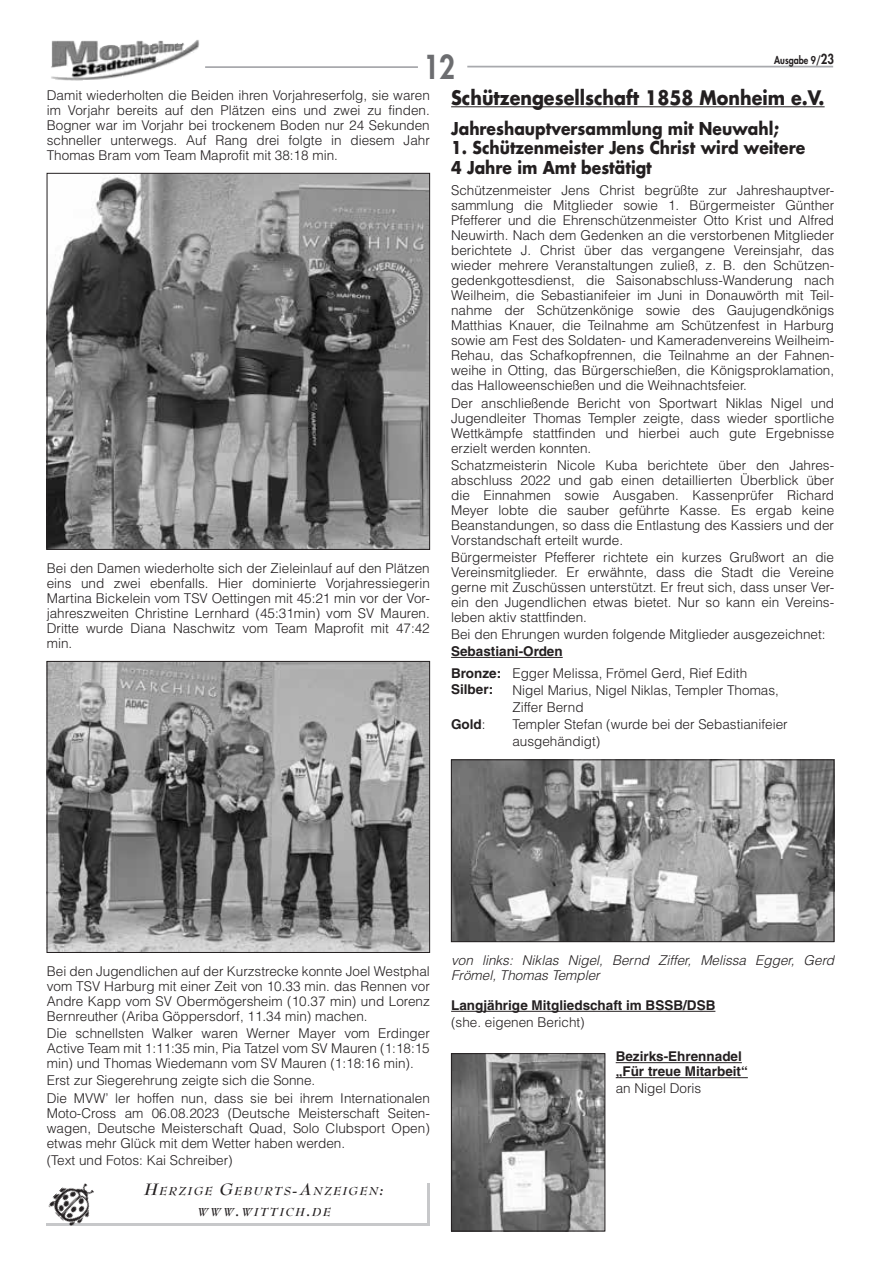
<style>
.page{position:relative;width:881px;height:1263px;background:#fff}
.page>*{position:absolute;margin:0;border:0;box-sizing:border-box;transform-origin:0 0}
.t1{font:800 32.1px "Futura LT";color:#6c6d70;scale:.85 1}
.t2{font:700 19.5px "Futura LT";color:#231f20;scale:.9 1}
.t3{font:700 17.25px/19.5px "Futura LT";color:#231f20;scale:.9 1}
.t4{font:300 13.5px/15px "Helvetica LT";color:#231f20;text-align:justify}
.t5{font:700 13.5px/15px "Helvetica LT";color:#231f20}
.t6{font:italic 300 13.5px/15px "Helvetica LT";color:#231f20}
.t7{font:italic 700 12.6px/21px "Bernhard Modern";letter-spacing:.12em;color:#231f20;text-align:center}
.t8{font:800 10.5px "Futura LT";color:#231f20;scale:.85 1}
.s1{font-size:13.5px}
.s2{font-weight:700}
.s3{font-weight:300}
.s4{font-size:18px}
</style>
<div class="page">
<img style="left:51px;top:40px;width:148px;height:41px">
<hr style="left:205px;top:66px;width:213px;height:2px;background:#a8a9ad">
<hr style="left:467px;top:66px;width:365px;height:1px;background:#a8a9ad">
<hr style="left:451px;top:106px;width:373px;height:1px;background:#231f20">
<hr style="left:451px;top:657px;width:111px;height:1px;background:#231f20">
<hr style="left:451px;top:1011px;width:264px;height:1px;background:#231f20">
<hr style="left:615px;top:1062px;width:126px;height:1px;background:#231f20">
<hr style="left:615px;top:1077px;width:132px;height:1px;background:#231f20">
<img style="left:453px;top:762px;width:378px;height:178px">
<div style="left:451px;top:760px;width:382px;height:182px;border:1px solid #231f20"></div>
<img style="left:453px;top:1055px;width:150px;height:174px">
<div style="left:451px;top:1053px;width:154px;height:178px;border:1px solid #231f20"></div>
<img style="left:49px;top:175px;width:378px;height:373px">
<div style="left:47px;top:173px;width:382px;height:377px;border:1px solid #231f20"></div>
<img style="left:49px;top:663px;width:378px;height:288px">
<div style="left:47px;top:661px;width:382px;height:292px;border:1px solid #231f20"></div>
<hr style="left:47px;top:1224px;width:382px;height:2px;background:#c7c8ca">
<hr style="left:427px;top:1183px;width:2px;height:43px;background:#c7c8ca">
<img style="left:47px;top:1183px;width:51px;height:43px">
<h1 class="t1" style="left:423px;top:46px;width:39px">12</h1>
<p class="t8" style="left:774px;top:53px;width:72px">Ausgabe 9/<span class="s1">23</span></p>
<h2 class="t2" style="left:451px;top:85px;width:416px">Schützengesellschaft 1858 Monheim e.V.</h2>
<p class="t3" style="left:451px;top:119px;width:365px">Jahreshauptversammlung mit Neuwahl;</p>
<p class="t3" style="left:451px;top:138px;width:395px">1. Schützenmeister Jens Christ wird weitere<br>4 Jahre im Amt bestätigt</p>
<p class="t4" style="left:451px;top:183px;width:384px">Schützenmeister Jens Christ begrüßte zur Jahreshauptver&shy;sammlung die Mitglieder sowie 1. Bürgermeister Günther Pfefferer und die Ehrenschützenmeister Otto Krist und Alfred Neuwirth. Nach dem Gedenken an die verstorbenen Mitglieder berichtete J. Christ über das vergangene Vereinsjahr, das wieder mehrere Veranstaltungen zuließ, z. B. den Schützen&shy;gedenkgottesdienst, die Saisonabschluss-Wanderung nach Weilheim, die Sebastianifeier im Juni in Donauwörth mit Teil&shy;nahme der Schützenkönige sowie des Gaujugendkönigs Matthias Knauer, die Teilnahme am Schützenfest in Harburg sowie am Fest des Soldaten- und Kameradenvereins Weilheim-Rehau, das Schafkopfrennen, die Teilnahme an der Fahnen&shy;weihe in Otting, das Bürgerschießen, die Königsproklamation, das Halloweenschießen und die Weihnachtsfeier.</p>
<p class="t4" style="left:451px;top:395px;width:384px">Der anschließende Bericht von Sportwart Niklas Nigel und Jugendleiter Thomas Templer zeigte, dass wieder sportliche Wettkämpfe stattfinden und hierbei auch gute Ergebnisse erzielt werden konnten.</p>
<p class="t4" style="left:451px;top:457px;width:384px">Schatzmeisterin Nicole Kuba berichtete über den Jahres&shy;abschluss 2022 und gab einen detaillierten Überblick über die Einnahmen sowie Ausgaben. Kassenprüfer Richard Meyer lobte die sauber geführte Kasse. Es ergab keine Beanstandungen, so dass die Entlastung des Kassiers und der Vorstandschaft erteilt wurde.</p>
<p class="t4" style="left:451px;top:549px;width:384px">Bürgermeister Pfefferer richtete ein kurzes Grußwort an die Vereinsmitglieder. Er erwähnte, dass die Stadt die Vereine gerne mit Zuschüssen unterstützt. Er freut sich, dass unser Ver&shy;ein den Jugendlichen etwas bietet. Nur so kann ein Vereins&shy;leben aktiv stattfinden.</p>
<p class="t4" style="left:451px;top:626px;width:376px">Bei den Ehrungen wurden folgende Mitglieder ausgezeichnet:</p>
<p class="t4" style="left:451px;top:640px;width:297px;line-height:21.9px"><span class="s2">Sebastiani-Orden<br>Bronze:</span> Egger Melissa, Frömel Gerd, Rief Edith</p>
<p class="t5" style="left:451px;top:682px;width:44px">Silber:</p>
<p class="t4" style="left:512px;top:681px;width:268px;line-height:17.1px">Nigel Marius, Nigel Niklas, Templer Thomas,<br>Ziffer Bernd</p>
<p class="t5" style="left:451px;top:716px;width:36px">Gold<span class="s3">:</span></p>
<p class="t4" style="left:512px;top:715px;width:277px;line-height:17.1px">Templer Stefan (wurde bei der Sebastianifeier ausgehändigt)</p>
<p class="t4" style="left:47px;top:88px;width:384px;text-align:left">Damit wiederholten die Beiden ihren Vorjahreserfolg, sie waren im Vorjahr bereits auf den Plätzen eins und zwei zu finden.<br>Bogner war im Vorjahr bei trockenem Boden nur 24 Sekunden schneller unterwegs. Auf Rang drei folgte in diesem Jahr Thomas Bram vom Team Maprofit mit 38:18 min.</p>
<p class="t4" style="left:47px;top:561px;width:384px;text-align:left">Bei den Damen wiederholte sich der Zieleinlauf auf den Plätzen eins und zwei ebenfalls. Hier dominierte Vorjahressiegerin Martina Bickelein vom TSV Oettingen mit 45:21 min vor der Vor&shy;jahreszweiten Christine Lernhard (45:31min) vom SV Mauren.<br>Dritte wurde Diana Naschwitz vom Team Maprofit mit 47:42 min.</p>
<p class="t4" style="left:47px;top:964px;width:384px">Bei den Jugendlichen auf der Kurzstrecke konnte Joel Westphal vom TSV Harburg mit einer Zeit von 10.33 min. das Rennen vor Andre Kapp vom SV Obermögersheim (10.37 min) und Lorenz Bernreuther (Ariba Göppersdorf, 11.34 min) machen.</p>
<p class="t4" style="left:47px;top:1026px;width:384px">Die schnellsten Walker waren Werner Mayer vom Erdinger Active Team mit 1:11:35 min, Pia Tatzel vom SV Mauren (1:18:15 min) und Thomas Wiedemann vom SV Mauren (1:18:16 min).</p>
<p class="t4" style="left:47px;top:1072px;width:384px;line-height:17.1px">Erst zur Siegerehrung zeigte sich die Sonne.<br>Die MVW’ ler hoffen nun, dass sie bei ihrem Internationalen</p>
<p class="t4" style="left:47px;top:1105px;width:384px">Moto-Cross am 06. 08. 2023 (Deutsche Meisterschaft Seiten&shy;wagen, Deutsche Meisterschaft Quad, Solo Clubsport Open) etwas mehr Glück mit dem Wetter haben werden.</p>
<p class="t4" style="left:47px;top:1152px;width:187px">(Text und Fotos: Kai Schreiber)</p>
<p class="t7" style="left:144px;top:1181px;width:241px"><span class="s4">H</span>ERZIGE <span class="s4">G</span>EBURTS<span class="s4">-A</span>NZEIGEN<span class="s4">:<br></span>WWW<span class="s4">.</span>WITTICH<span class="s4">.</span>DE</p>
<p class="t6" style="left:451px;top:953px;width:384px">von links: Niklas Nigel, Bernd Ziffer, Melissa Egger, Gerd<br>Frömel, Thomas Templer</p>
<p class="t5" style="left:451px;top:997px;width:266px">Langjährige Mitgliedschaft im BSSB/DSB</p>
<p class="t4" style="left:451px;top:1015px;width:135px">(she. eigenen Bericht)</p>
<p class="t5" style="left:615px;top:1049px;width:134px">Bezirks-Ehrennadel „Für treue Mitarbeit“</p>
<p class="t4" style="left:615px;top:1081px;width:87px">an Nigel Doris</p>
</div>
